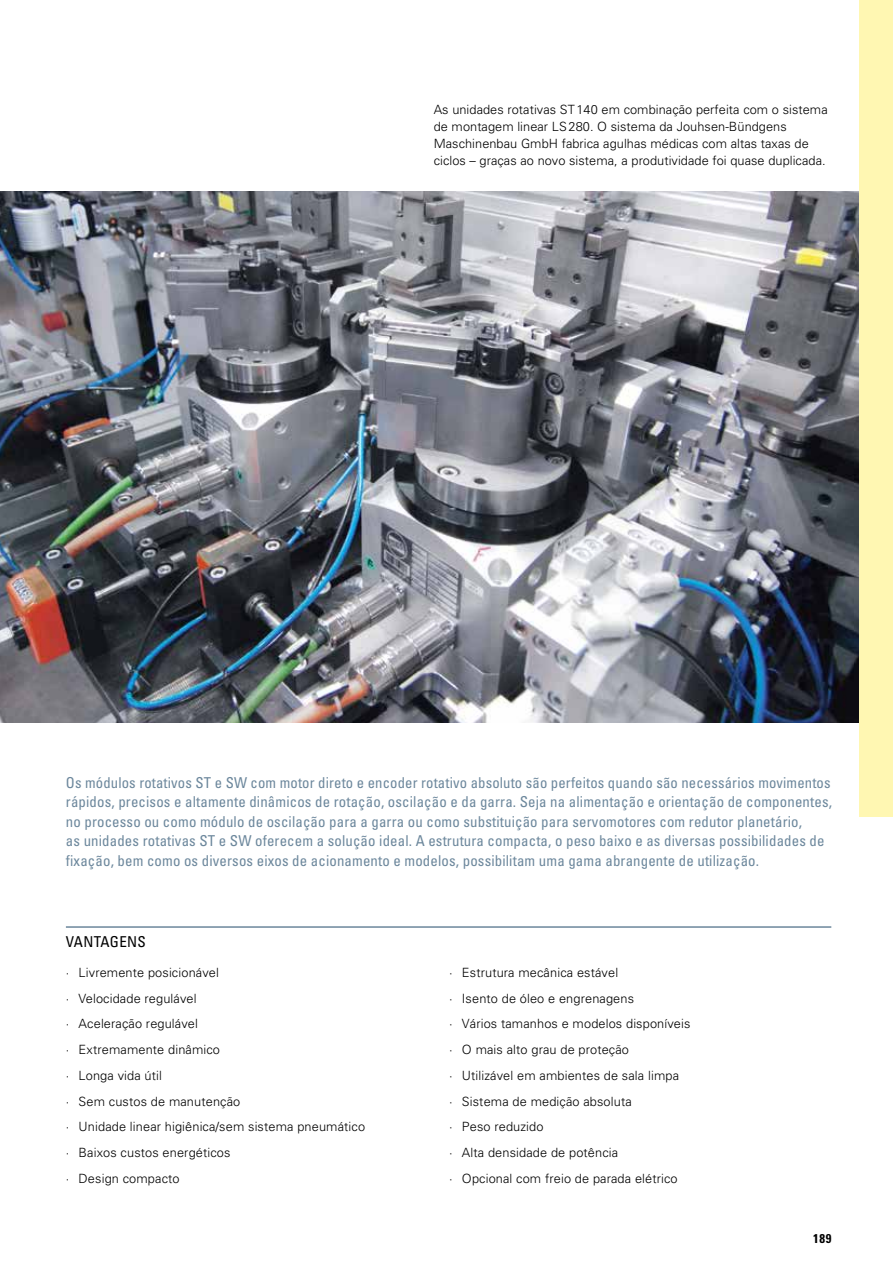
<style>
.page{position:relative;width:893px;height:1263px;background:#fff}
.page>*{position:absolute;margin:0;border:0;box-sizing:border-box;transform-origin:0 0}
.t1{font:condensed 15px/19.5px "Univers";letter-spacing:.01em;color:#6c879c}
.t2{font:condensed 15px "Univers";letter-spacing:.02em;color:#000}
.t3{font:300 12.75px/25.8px "Univers";letter-spacing:.01em;color:#000}
.t4{font:700 condensed 12.75px "Univers";color:#000}
</style>
<div class="page">
<img style="left:0;top:191px;width:859px;height:532px">
<hr style="left:66px;top:926px;width:765px;height:2px;background:#6c879c">
<div style="left:859px;top:0;width:34px;height:816px;background:#fff7b2"></div>
<p class="t3" style="left:434px;top:100px;width:395px;line-height:17.2px">As unidades rotativas ST140 em combinação perfeita com o sistema de montagem linear LS280. O sistema da Jouhsen-Bündgens Maschinenbau GmbH fabrica agulhas médicas com altas taxas de ciclos – graças ao novo sistema, a produtividade foi quase duplicada.</p>
<p class="t1" style="left:66px;top:772px;width:768px">Os módulos rotativos ST e SW com motor direto e encoder rotativo absoluto são perfeitos quando são necessários movimentos rápidos, precisos e altamente dinâmicos de rotação, oscilação e da garra. Seja na alimentação e orientação de componentes, no processo ou como módulo de oscilação para a garra ou como substituição para servomotores com redutor planetário,<br>as unidades rotativas ST e SW oferecem a solução ideal. A estrutura compacta, o peso baixo e as diversas possibilidades de fixação, bem como os diversos eixos de acionamento e modelos, possibilitam uma gama abrangente de utilização.</p>
<p class="t2" style="left:66px;top:932px;width:81px">VANTAGENS</p>
<p class="t3" style="left:66px;top:959px;width:301px">· Livremente posicionável<br>· Velocidade regulável<br>· Aceleração regulável<br>· Extremamente dinâmico<br>· Longa vida útil<br>· Sem custos de manutenção<br>· Unidade linear higiênica/sem sistema pneumático · Baixos custos energéticos<br>· Design compacto</p>
<p class="t3" style="left:449px;top:959px;width:243px">· Estrutura mecânica estável<br>· Isento de óleo e engrenagens<br>· Vários tamanhos e modelos disponíveis · O mais alto grau de proteção<br>· Utilizável em ambientes de sala limpa<br>· Sistema de medição absoluta<br>· Peso reduzido<br>· Alta densidade de potência<br>· Opcional com freio de parada elétrico</p>
<p class="t4" style="left:813px;top:1231px;width:20px">189</p>
</div>
